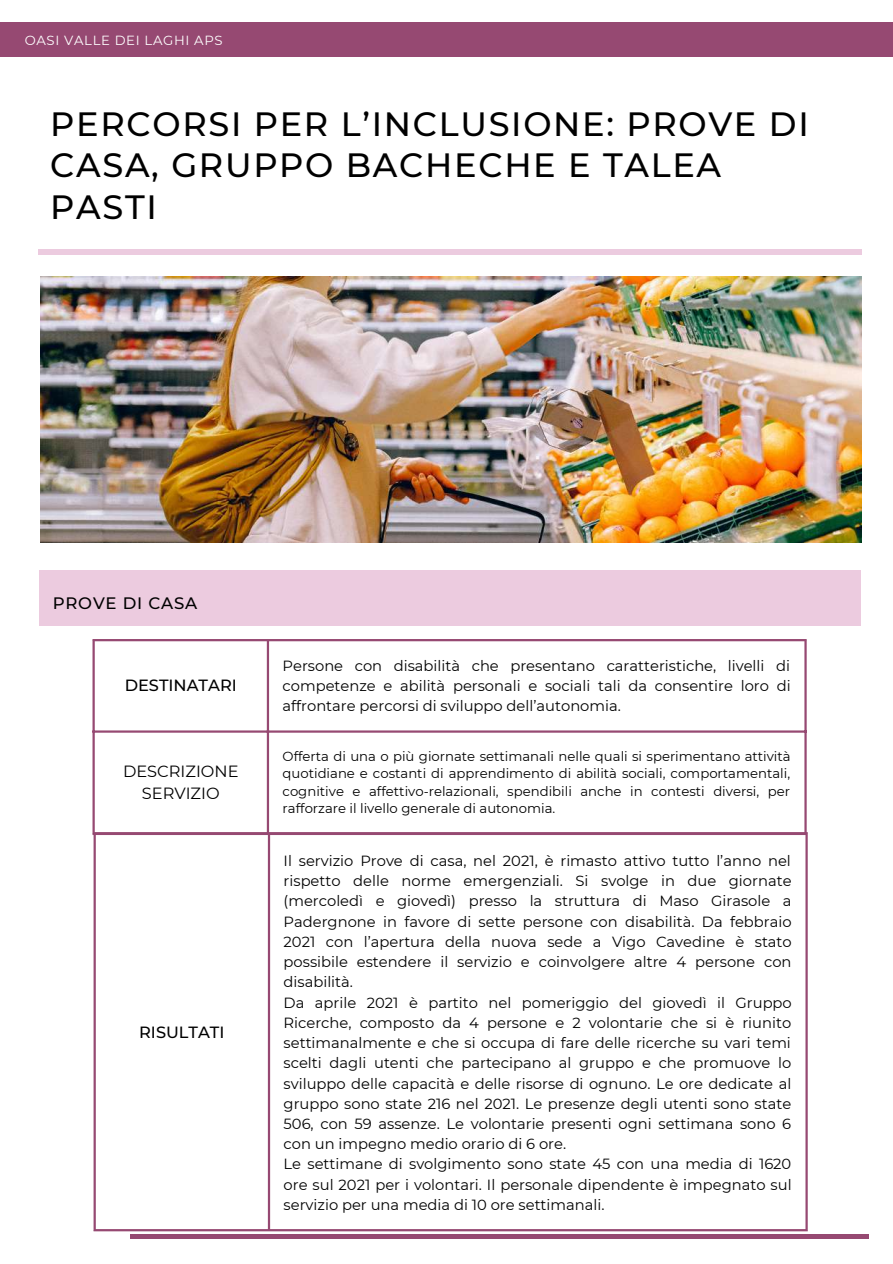
<style>
.page{position:relative;width:893px;height:1264px;background:#fff}
.page>*{position:absolute;margin:0;border:0;box-sizing:border-box;transform-origin:0 0}
.t1{font:500 33.6px/41.5px "Montserrat";letter-spacing:.05em;color:#000}
.t2{font:500 16.5px "Montserrat";letter-spacing:.05em;color:#000}
.t3{font:500 16.2px "Montserrat";color:#000}
.t4{font:16.2px/22px "Montserrat";color:#000;text-align:center}
.t5{font:14.7px/20.2px "Montserrat";color:#000;text-align:justify}
.t6{font:13.2px/17.7px "Montserrat";color:#000;text-align:justify}
.t7{font:13.2px "Montserrat";letter-spacing:.05em;color:#fff}
</style>
<div class="page">
<div style="left:0;top:22px;width:892px;height:34px;background:#964972"></div>
<hr style="left:38px;top:250px;width:823px;height:4px;background:#eccbdf">
<div style="left:39px;top:570px;width:821px;height:56px;background:#eccbdf"></div>
<img style="left:40px;top:277px;width:821px;height:265px">
<div style="left:130px;top:1233px;width:738px;height:5px;background:#964972"></div>
<hr style="left:92px;top:641px;width:3px;height:191px;background:#964972">
<hr style="left:267px;top:641px;width:2px;height:191px;background:#964972">
<hr style="left:804px;top:641px;width:2px;height:191px;background:#964972">
<hr style="left:92px;top:639px;width:714px;height:2px;background:#964972">
<hr style="left:92px;top:730px;width:714px;height:2px;background:#964972">
<hr style="left:92px;top:832px;width:714px;height:3px;background:#964972">
<hr style="left:94px;top:834px;width:2px;height:394px;background:#964972">
<hr style="left:268px;top:834px;width:2px;height:394px;background:#964972">
<hr style="left:805px;top:834px;width:2px;height:394px;background:#964972">
<hr style="left:94px;top:832px;width:713px;height:2px;background:#964972">
<hr style="left:94px;top:1228px;width:713px;height:3px;background:#964972">
<p class="t7" style="left:25px;top:32px;width:199px">OASI VALLE DEI LAGHI APS</p>
<h1 class="t1" style="left:50px;top:103px;width:760px">PERCORSI PER L’INCLUSIONE: PROVE DI<br>CASA, GRUPPO BACHECHE E TALEA<br>PASTI</h1>
<p class="t2" style="left:53px;top:592px;width:146px">PROVE DI CASA</p>
<p class="t3" style="left:125px;top:675px;width:114px">DESTINATARI</p>
<p class="t4" style="left:123px;top:760px;width:117px">DESCRIZIONE<br>SERVIZIO</p>
<p class="t3" style="left:139px;top:1022px;width:87px">RISULTATI</p>
<p class="t5" style="left:282px;top:656px;width:509px;line-height:19.8px">Persone con disabilità che presentano caratteristiche, livelli di competenze e abilità personali e sociali tali da consentire loro di affrontare percorsi di sviluppo dell’autonomia.</p>
<p class="t6" style="left:282px;top:747px;width:509px">Offerta di una o più giornate settimanali nelle quali si sperimentano attività quotidiane e costanti di apprendimento di abilità sociali, comportamentali, cognitive e affettivo-relazionali, spendibili anche in contesti diversi, per rafforzare il livello generale di autonomia.</p>
<p class="t5" style="left:283px;top:850px;width:509px;text-align:left">Il servizio Prove di casa, nel 2021, è rimasto attivo tutto l’anno nel rispetto delle norme emergenziali. Si svolge in due giornate (mercoledì e giovedì) presso la struttura di Maso Girasole a Padergnone in favore di sette persone con disabilità. Da febbraio 2021 con l’apertura della nuova sede a Vigo Cavedine è stato possibile estendere il servizio e coinvolgere altre 4 persone con disabilità.<br>Da aprile 2021 è partito nel pomeriggio del giovedì il Gruppo Ricerche, composto da 4 persone e 2 volontarie che si è riunito settimanalmente e che si occupa di fare delle ricerche su vari temi scelti dagli utenti che partecipano al gruppo e che promuove lo sviluppo delle capacità e delle risorse di ognuno. Le ore dedicate al gruppo sono state 216 nel 2021. Le presenze degli utenti sono state 506, con 59 assenze. Le volontarie presenti ogni settimana sono 6 con un impegno medio orario di 6 ore.<br>Le settimane di svolgimento sono state 45 con una media di 1620 ore sul 2021 per i volontari. Il personale dipendente è impegnato sul servizio per una media di 10 ore settimanali.</p>
</div>
